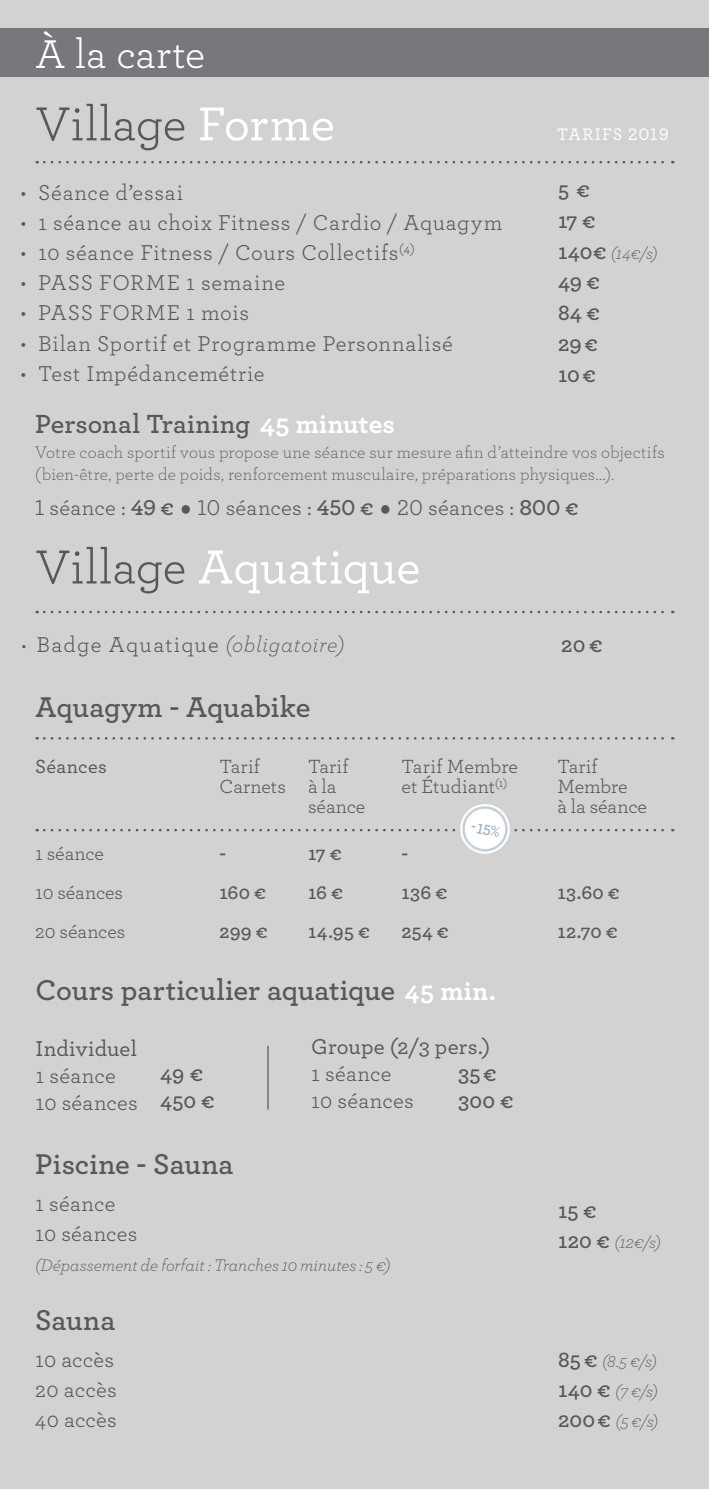
<style>
.page{position:relative;width:709px;height:1489px;background:#fff}
.page>*{position:absolute;margin:0;border:0;box-sizing:border-box;transform-origin:0 0}
.t1{font:500 50px "Archer";color:#fff}
.t2{font:50px "Archer";letter-spacing:-.005em;color:#57585a}
.t3{font:42px "Archer";letter-spacing:-.005em;color:#fff}
.t4{font:600 30px "Archer";color:#57585a}
.t5{font:600 27.5px "Archer";letter-spacing:.005em;color:#57585a}
.t6{font:22.5px/30px "Archer";letter-spacing:.025em;color:#57585a}
.t7{font:600 22.5px/30.8px "Archer";letter-spacing:.005em;color:#57585a}
.t8{font:22.5px "Archer";letter-spacing:.055em;color:#57585a}
.t9{font:500 22.5px "Archer";letter-spacing:.01em;color:#57585a}
.t10{font:20px/20px "Archer";letter-spacing:-.005em;color:#57585a}
.t11{font:600 20px "Archer";letter-spacing:.01em;color:#57585a}
.t12{font:500 20px "Archer";letter-spacing:.015em;color:#57585a}
.t13{font:300 17.5px/22.5px "Archer";letter-spacing:.015em;color:#57585a}
.t14{font:italic 300 17.5px/30px "Archer";letter-spacing:-.005em;color:#57585a;text-align:justify}
.t15{font:500 17.5px "Archer";letter-spacing:.055em;color:#fff}
.t16{font:600 15px "Archer";color:#98acc0}
.s1{font-weight:500;color:#fff}
.s2{font-weight:600;font-style:normal;font-size:22.5px}
.s3{font-weight:700;color:#fff}
.s4{font-weight:600}
.s5{font-size:50px}
.s6{font-weight:400;color:#57585a}
.s7{font-weight:300;font-size:20px}
.s8{font-weight:300;font-style:italic}
.s9{font-weight:700;font-size:27.5px;color:#fff}
</style>
<div class="page">
<div style="left:0;top:0;width:709px;height:1488px;background:#d1d2d1"></div>
<svg style="left:44px;top:161px;width:629px;height:2px"></svg>
<svg style="left:44px;top:610px;width:629px;height:3px"></svg>
<svg style="left:44px;top:737px;width:629px;height:2px"></svg>
<svg style="left:44px;top:804px;width:629px;height:50px"></svg>
<hr style="left:267px;top:1045px;width:1px;height:64px;background:#57585a">
<div style="left:0;top:28px;width:709px;height:49px;background:#76787b"></div>
<h2 class="t3" style="left:35px;top:25px;width:171px">À la carte</h2>
<h1 class="t2" style="left:35px;top:89px;width:301px">Village <span class="s1">Forme</span></h1>
<p class="t6" style="left:21px;top:177px;width:164px">• Séance d’essai</p>
<p class="t6" style="left:21px;top:207px;width:483px">• 1 séance au choix Fitness / Cardio / Aquagym</p>
<p class="t6" style="left:21px;top:237px;width:396px">• 10 séance Fitness / Cours Collectifs<sup>(4)</sup></p>
<p class="t6" style="left:21px;top:267px;width:266px">• PASS FORME 1 semaine</p>
<p class="t6" style="left:21px;top:297px;width:230px">• PASS FORME 1 mois</p>
<p class="t6" style="left:21px;top:327px;width:434px">• Bilan Sportif et Programme Personnalisé</p>
<p class="t6" style="left:21px;top:357px;width:246px">• Test Impédancemétrie</p>
<p class="t15" style="left:557px;top:122px;width:113px">TARIFS 2019</p>
<p class="t7" style="left:558px;top:173px;width:39px">5 €<br>17 €</p>
<p class="t14" style="left:558px;top:237px;width:101px"><span class="s2">140€</span> (14€/s)</p>
<p class="t7" style="left:558px;top:265px;width:44px;text-align:justify">49 € 84 € 29 € 10 €</p>
<p class="t5" style="left:35px;top:403px;width:361px">Personal Training <span class="s3">45 minutes</span></p>
<p class="t13" style="left:35px;top:440px;width:631px">Votre coach sportif vous propose une séance sur mesure afin d’atteindre vos objectifs (bien-être, perte de poids, renforcement musculaire, préparations physiques...).</p>
<p class="t6" style="left:35px;top:492px;width:545px">1 séance : <span class="s4">49 €</span> <span class="s5">•</span> 10 séances : <span class="s4">450 €</span> <span class="s5">•</span> 20 séances : <span class="s4">800 €</span></p>
<h1 class="t1" style="left:35px;top:531px;width:386px"><span class="s6">Village</span> Aquatique</h1>
<p class="t8" style="left:22px;top:629px;width:324px"><span class="s7">•</span> Badge Aquatique <span class="s8">(obligatoire)</span></p>
<p class="t7" style="left:561px;top:627px;width:43px">20 €</p>
<h3 class="t4" style="left:35px;top:684px;width:276px">Aquagym - Aquabike</h3>
<p class="t12" style="left:35px;top:752px;width:73px">Séances</p>
<p class="t10" style="left:219px;top:755px;width:68px">Tarif<br>Carnets</p>
<p class="t10" style="left:308px;top:755px;width:59px">Tarif<br>à la séance</p>
<p class="t10" style="left:401px;top:755px;width:118px">Tarif Membre et Étudiant<sup>(1)</sup></p>
<p class="t10" style="left:557px;top:755px;width:91px">Tarif<br>Membre<br>à la séance</p>
<p class="t10" style="left:35px;top:842px;width:71px">1 séance</p>
<p class="t11" style="left:219px;top:838px;width:8px">-</p>
<p class="t11" style="left:308px;top:838px;width:35px">17 €</p>
<p class="t11" style="left:401px;top:838px;width:8px">-</p>
<p class="t10" style="left:35px;top:881px;width:90px">10 séances</p>
<p class="t11" style="left:219px;top:877px;width:48px">160 €</p>
<p class="t11" style="left:308px;top:877px;width:37px">16 €</p>
<p class="t11" style="left:401px;top:877px;width:48px">136 €</p>
<p class="t11" style="left:557px;top:877px;width:64px">13.60 €</p>
<p class="t10" style="left:35px;top:920px;width:92px">20 séances</p>
<p class="t11" style="left:219px;top:916px;width:50px">299 €</p>
<p class="t11" style="left:308px;top:916px;width:64px">14.95 €</p>
<p class="t11" style="left:401px;top:916px;width:49px">254 €</p>
<p class="t11" style="left:557px;top:916px;width:62px">12.70 €</p>
<p class="t16" style="left:473px;top:815px;width:31px;rotate:12deg">- 15%</p>
<h3 class="t4" style="left:35px;top:967px;width:462px">Cours particulier aquatique <span class="s9">45 min.</span></h3>
<p class="t9" style="left:35px;top:1031px;width:103px">Individuel</p>
<p class="t6" style="left:35px;top:1060px;width:104px;line-height:27px">1 séance<br>10 séances</p>
<p class="t9" style="left:311px;top:1030px;width:181px">Groupe (2/3 pers.)</p>
<p class="t6" style="left:311px;top:1058px;width:104px;line-height:27px">1 séance<br>10 séances</p>
<p class="t7" style="left:160px;top:1059px;width:56px;line-height:27px">49 €<br>450 €</p>
<p class="t7" style="left:458px;top:1059px;width:57px;line-height:27px">35 €<br>300 €</p>
<h3 class="t4" style="left:35px;top:1141px;width:200px">Piscine - Sauna</h3>
<p class="t6" style="left:35px;top:1187px;width:104px">1 séance<br>10 séances</p>
<p class="t14" style="left:35px;top:1248px;width:357px">(Dépassement de forfait : Tranches 10 minutes : 5 €)</p>
<p class="t7" style="left:558px;top:1193px;width:41px">15 €</p>
<p class="t14" style="left:558px;top:1225px;width:104px"><span class="s2">120 €</span> (12€/s)</p>
<h3 class="t4" style="left:35px;top:1297px;width:82px">Sauna</h3>
<p class="t6" style="left:35px;top:1343px;width:83px">10 accès<br>20 accès<br>40 accès</p>
<p class="t14" style="left:558px;top:1345px;width:102px"><span class="s2">85 €</span> (8.5 €/s)<br><span class="s2">140 €</span> (7 €/s)<br><span class="s2">200 €</span> (5 €/s)</p>
</div>
